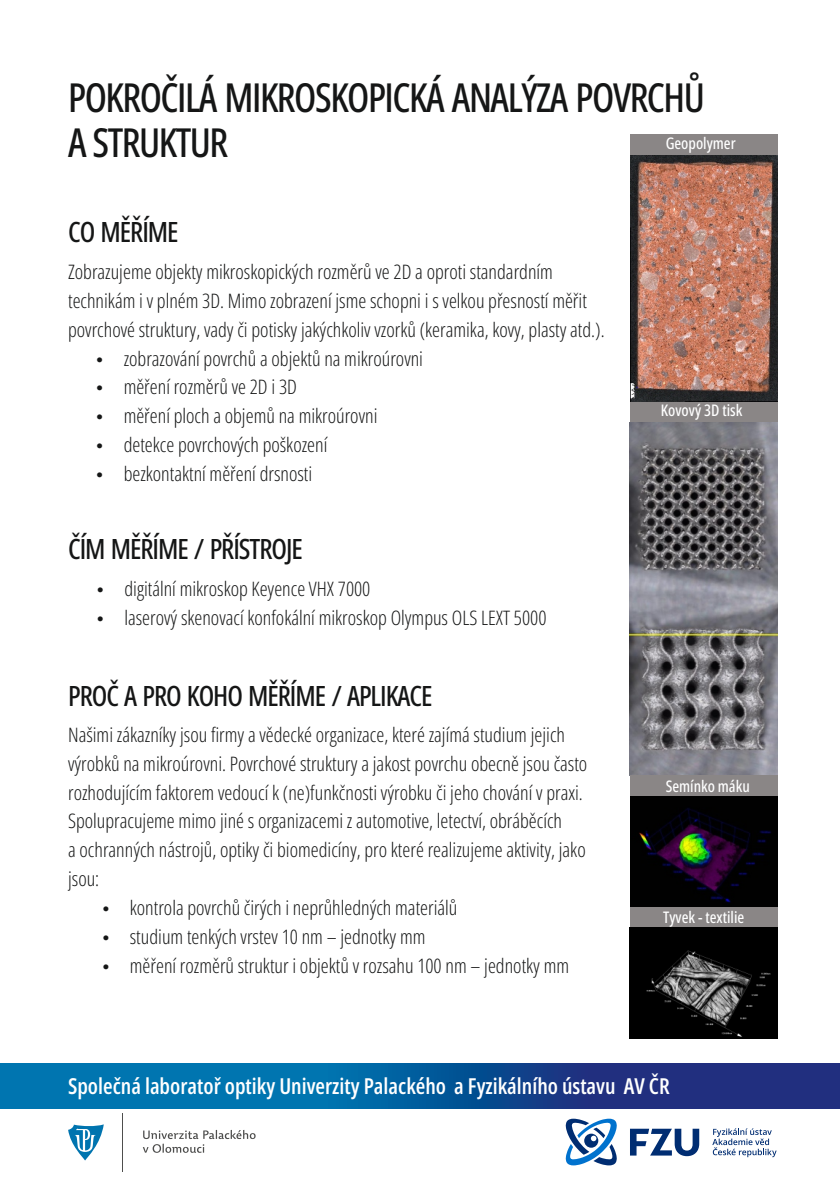
<style>
.page{position:relative;width:840px;height:1191px;background:#fff}
.page>*{position:absolute;margin:0;border:0;box-sizing:border-box;transform-origin:0 0}
.t1{font:500 40px/44.4px "Open Sans Condensed";letter-spacing:-.035em;color:#151616}
.t2{font:500 28px "Open Sans Condensed";letter-spacing:-.035em;color:#151616}
.t3{font:600 22px "Open Sans Condensed";color:#fff}
.t4{font:300 20px/28.8px "Open Sans Condensed";color:#151616}
.t5{font:500 16px "Open Sans Condensed";color:#fff}
</style>
<div class="page">
<div style="left:629px;top:401px;width:148px;height:21px;background:#8a8686"></div>
<svg style="left:0;top:1063px;width:839px;height:45px;background:#0c5599"></svg>
<hr style="left:122px;top:1113px;width:1px;height:58px;background:#4e4e4d">
<svg style="left:143px;top:1129px;width:112px;height:23px"></svg>
<svg style="left:68px;top:1124px;width:36px;height:36px"></svg>
<svg style="left:630px;top:1128px;width:68px;height:28px"></svg>
<svg style="left:712px;top:1128px;width:64px;height:29px"></svg>
<svg style="left:565px;top:1118px;width:51px;height:47px"></svg>
<div style="left:629px;top:134px;width:148px;height:21px;background:#8a8686"></div>
<img style="left:630px;top:155px;width:147px;height:246px">
<img style="left:629px;top:422px;width:148px;height:353px">
<div style="left:629px;top:775px;width:148px;height:21px;background:#8a8686"></div>
<div style="left:629px;top:907px;width:148px;height:21px;background:#8a8686"></div>
<img style="left:630px;top:796px;width:147px;height:111px">
<img style="left:629px;top:928px;width:148px;height:110px">
<h1 class="t1" style="left:68px;top:74px;width:638px">POKROČILÁ MIKROSKOPICKÁ ANALÝZA POVRCHŮ<br>A STRUKTUR</h1>
<p class="t5" style="left:665px;top:132px;width:71px">Geopolymer</p>
<h2 class="t2" style="left:68px;top:212px;width:112px">CO MĚŘÍME</h2>
<p class="t4" style="left:68px;top:257px;width:538px">Zobrazujeme objekty mikroskopických rozměrů ve 2D a oproti standardním technikám i v plném 3D. Mimo zobrazení jsme schopni i s velkou přesností měřit povrchové struktury, vady či potisky jakýchkoliv vzorků (keramika, kovy, plasty atd.).</p>
<p class="t4" style="left:96px;top:343px;width:328px">• zobrazování povrchů a objektů na mikroúrovni</p>
<p class="t4" style="left:96px;top:372px;width:202px">• měření rozměrů ve 2D i 3D</p>
<p class="t4" style="left:96px;top:401px;width:283px">• měření ploch a objemů na mikroúrovni</p>
<p class="t4" style="left:96px;top:430px;width:233px">• detekce povrchových poškození</p>
<p class="t4" style="left:96px;top:459px;width:218px">• bezkontaktní měření drsnosti</p>
<h2 class="t2" style="left:68px;top:529px;width:236px">ČÍM MĚŘÍME / PŘÍSTROJE</h2>
<p class="t4" style="left:97px;top:574px;width:275px">• digitální mikroskop Keyence VHX 7000</p>
<p class="t4" style="left:97px;top:603px;width:451px">• laserový skenovací konfokální mikroskop Olympus OLS LEXT 5000</p>
<h2 class="t2" style="left:68px;top:676px;width:365px">PROČ A PRO KOHO MĚŘÍME / APLIKACE</h2>
<p class="t4" style="left:68px;top:719px;width:520px">Našimi zákazníky jsou firmy a vědecké organizace, které zajímá studium jejich výrobků na mikroúrovni. Povrchové struktury a jakost povrchu obecně jsou často rozhodujícím faktorem vedoucí k (ne)funkčnosti výrobku či jeho chování v praxi.<br>Spolupracujeme mimo jiné s organizacemi z automotive, letectví, obráběcích<br>a ochranných nástrojů, optiky či biomedicíny, pro které realizujeme aktivity, jako jsou:</p>
<p class="t4" style="left:102px;top:892px;width:356px">• kontrola povrchů čirých i neprůhledných materiálů</p>
<p class="t4" style="left:102px;top:921px;width:325px">• studium tenkých vrstev 10 nm – jednotky mm</p>
<p class="t4" style="left:102px;top:950px;width:468px">• měření rozměrů struktur i objektů v rozsahu 100 nm – jednotky mm</p>
<p class="t5" style="left:660px;top:399px;width:83px">Kovový 3D tisk</p>
<p class="t5" style="left:665px;top:775px;width:85px">Semínko máku</p>
<p class="t5" style="left:663px;top:905px;width:82px">Tyvek - textilie</p>
<p class="t3" style="left:68px;top:1070px;width:602px">Společná laboratoř optiky Univerzity Palackého a Fyzikálního ústavu AV ČR</p>
</div>
